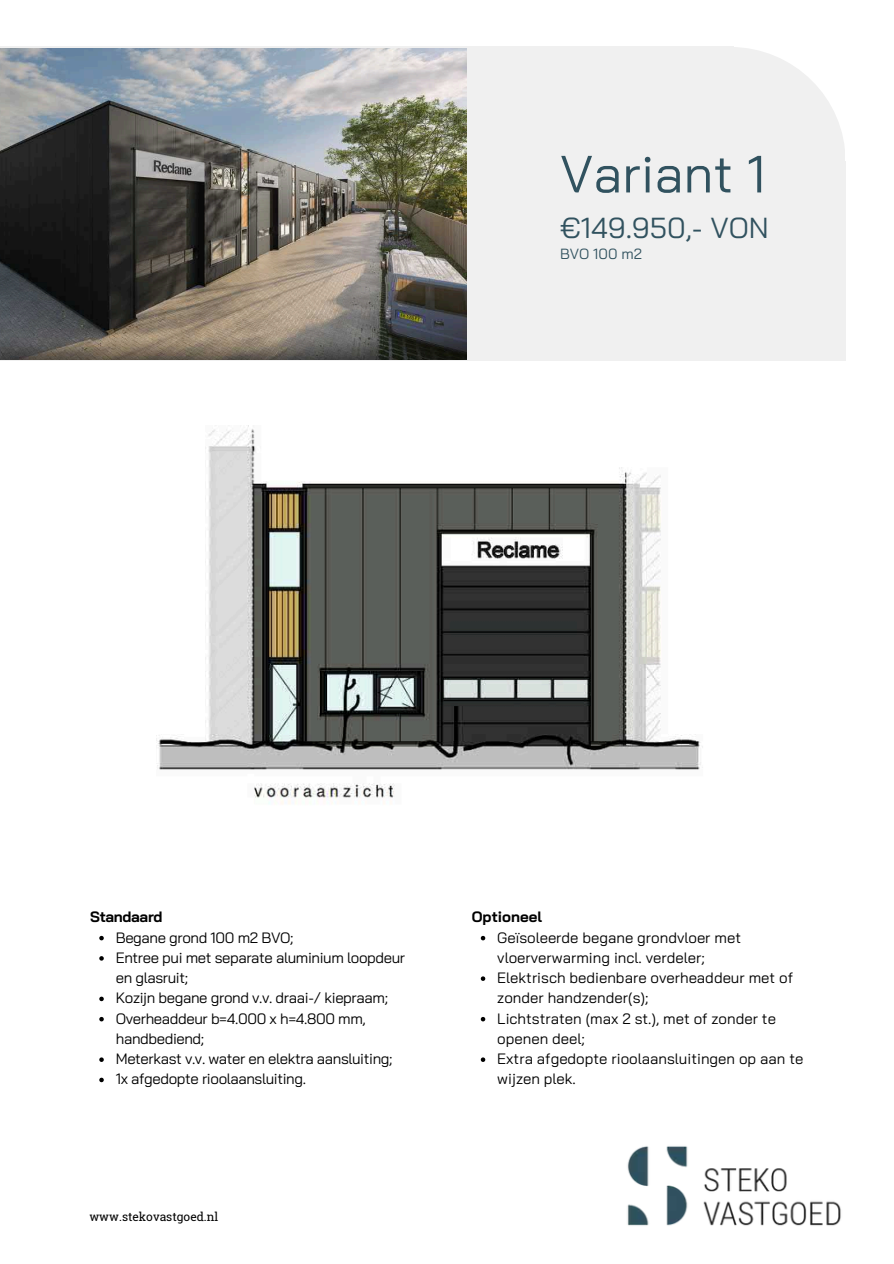
<style>
.page{position:relative;width:894px;height:1264px;background:#fff}
.page>*{position:absolute;margin:0;border:0;box-sizing:border-box;transform-origin:0 0}
.t1{font:52.2px "Bai Jamjuree";color:#31525f}
.t2{font:28.95px "Bai Jamjuree";color:#31525f}
.t3{font:15px/20.2px "Bai Jamjuree";letter-spacing:-.025em;color:#000}
.t4{font:15px/20.2px "Bai Jamjuree";color:#000}
.t5{font:700 15px "Bai Jamjuree";letter-spacing:-.015em;color:#000}
.t6{font:14.7px "Bai Jamjuree";color:#31525f}
.t7{font:12px "Roboto Slab";color:#000}
</style>
<div class="page">
<img style="left:627px;top:1146px;width:214px;height:80px">
<div style="left:0;top:161px;width:845px;height:200px;background:#f0f0f0"></div>
<div style="left:614px;top:47px;width:231px;height:229px;background:#f0f0f0;border-radius:50%"></div>
<div style="left:0;top:47px;width:733px;height:314px;background:#f0f0f0"></div>
<img style="left:156px;top:425px;width:547px;height:379px">
<svg style="left:480px;top:935px;width:5px;height:5px"></svg>
<svg style="left:480px;top:976px;width:5px;height:4px"></svg>
<svg style="left:480px;top:1017px;width:5px;height:4px"></svg>
<svg style="left:480px;top:1057px;width:5px;height:4px"></svg>
<svg style="left:99px;top:935px;width:5px;height:5px"></svg>
<svg style="left:99px;top:956px;width:5px;height:4px"></svg>
<svg style="left:99px;top:996px;width:5px;height:5px"></svg>
<svg style="left:99px;top:1016px;width:5px;height:5px"></svg>
<svg style="left:99px;top:1057px;width:5px;height:4px"></svg>
<svg style="left:99px;top:1077px;width:5px;height:5px"></svg>
<img style="left:0;top:49px;width:466px;height:310px">
<h1 class="t1" style="left:560px;top:140px;width:207px">Variant 1</h1>
<h2 class="t2" style="left:560px;top:209px;width:210px">€149.950,- VON</h2>
<p class="t6" style="left:560px;top:244px;width:83px">BVO 100 m2</p>
<p class="t5" style="left:90px;top:907px;width:74px">Standaard</p>
<p class="t3" style="left:116px;top:926px;width:291px">Begane grond 100 m2 BVO;<br>Entree pui met separate aluminium loopdeur en glasruit;<br>Kozijn begane grond v.v. draai-/ kiepraam;<br>Overheaddeur b=4.000 x h=4.800 mm, handbediend;<br>Meterkast v.v. water en elektra aansluiting;<br>1x afgedopte rioolaansluiting.</p>
<p class="t7" style="left:89px;top:1208px;width:130px">www.stekovastgoed.nl</p>
<p class="t5" style="left:471px;top:907px;width:72px">Optioneel</p>
<p class="t4" style="left:497px;top:926px;width:307px">Geïsoleerde begane grondvloer met vloerverwarming incl. verdeler;<br>Elektrisch bedienbare overheaddeur met of zonder handzender(s);<br>Lichtstraten (max 2 st.), met of zonder te openen deel;<br>Extra afgedopte rioolaansluitingen op aan te wijzen plek.</p>
</div>
